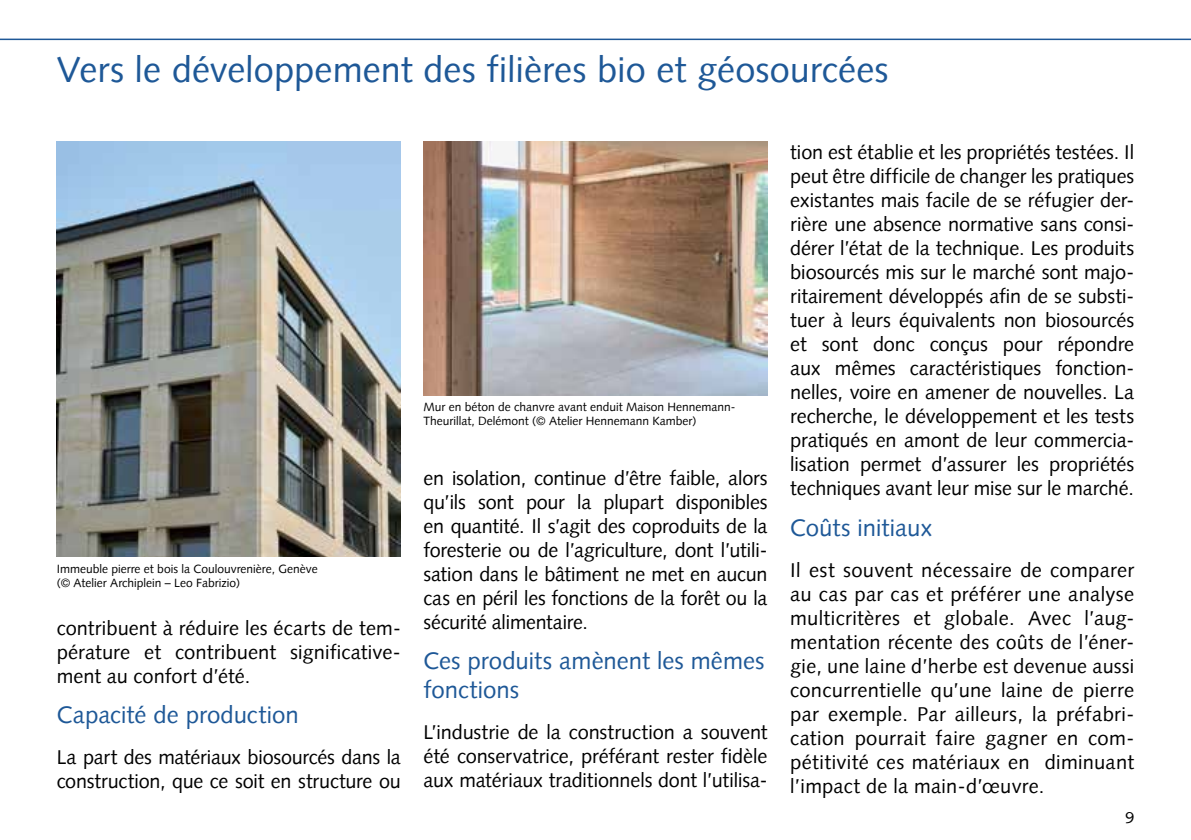
<style>
.page{position:relative;width:1191px;height:840px;background:#fff}
.page>*{position:absolute;margin:0;border:0;box-sizing:border-box;transform-origin:0 0}
.t1{font:36px "Syntax";letter-spacing:.005em;color:#1e5897}
.t2{font:24px/28.8px "Syntax";color:#1e5897}
.t3{font:20px/24px "Syntax";letter-spacing:-.005em;color:#000;text-align:justify}
.t4{font:16px "Syntax";color:#000}
.t5{font:12px/14.4px "Syntax";color:#000}
</style>
<div class="page">
<hr style="left:0;top:39px;width:1191px;height:1px;background:#1e5897">
<img style="left:57px;top:142px;width:344px;height:414px">
<img style="left:423px;top:142px;width:344px;height:253px">
<h1 class="t1" style="left:57px;top:48px;width:833px">Vers le développement des filières bio et géosourcées</h1>
<p class="t5" style="left:57px;top:561px;width:263px">Immeuble pierre et bois la Coulouvrenière, Genève (© Atelier Archiplein – Leo Fabrizio)</p>
<p class="t3" style="left:57px;top:615px;width:345px">contribuent à réduire les écarts de tem&shy;pérature et contribuent significative&shy;ment au confort d’été.</p>
<p class="t2" style="left:57px;top:700px;width:244px">Capacité de production</p>
<p class="t3" style="left:57px;top:745px;width:345px">La part des matériaux biosourcés dans la construction, que ce soit en structure ou</p>
<p class="t5" style="left:423px;top:399px;width:313px">Mur en béton de chanvre avant enduit Maison Hennemann-<br>Theurillat, Delémont (© Atelier Hennemann Kamber)</p>
<p class="t3" style="left:423px;top:465px;width:346px">en isolation, continue d’être faible, alors qu’ils sont pour la plupart disponibles en quantité. Il s’agit des coproduits de la foresterie ou de l’agriculture, dont l’utili&shy;sation dans le bâtiment ne met en aucun cas en péril les fonctions de la forêt ou la sécurité alimentaire.</p>
<p class="t2" style="left:423px;top:645px;width:342px">Ces produits amènent les mêmes fonctions</p>
<p class="t3" style="left:423px;top:719px;width:345px">L’industrie de la construction a souvent été conservatrice, préférant rester fidèle aux matériaux traditionnels dont l’utilisa-</p>
<p class="t3" style="left:790px;top:140px;width:345px">tion est établie et les propriétés testées. Il peut être difficile de changer les pratiques existantes mais facile de se réfugier der&shy;rière une absence normative sans consi&shy;dérer l’état de la technique. Les produits biosourcés mis sur le marché sont majo&shy;ritairement développés afin de se substi&shy;tuer à leurs équivalents non biosourcés et sont donc conçus pour répondre aux mêmes caractéristiques fonction&shy;nelles, voire en amener de nouvelles. La recherche, le développement et les tests pratiqués en amont de leur commercia&shy;lisation permet d’assurer les propriétés techniques avant leur mise sur le marché.</p>
<p class="t2" style="left:790px;top:512px;width:144px">Coûts initiaux</p>
<p class="t3" style="left:790px;top:557px;width:346px">Il est souvent nécessaire de comparer au cas par cas et préférer une analyse multicritères et globale. Avec l’aug&shy;mentation récente des coûts de l’éner&shy;gie, une laine d’herbe est devenue aussi concurrentielle qu’une laine de pierre par exemple. Par ailleurs, la préfabri&shy;cation pourrait faire gagner en com&shy;pétitivité ces matériaux en diminuant l’impact de la main-d’œuvre.</p>
<p class="t4" style="left:1125px;top:807px;width:10px">9</p>
</div>
